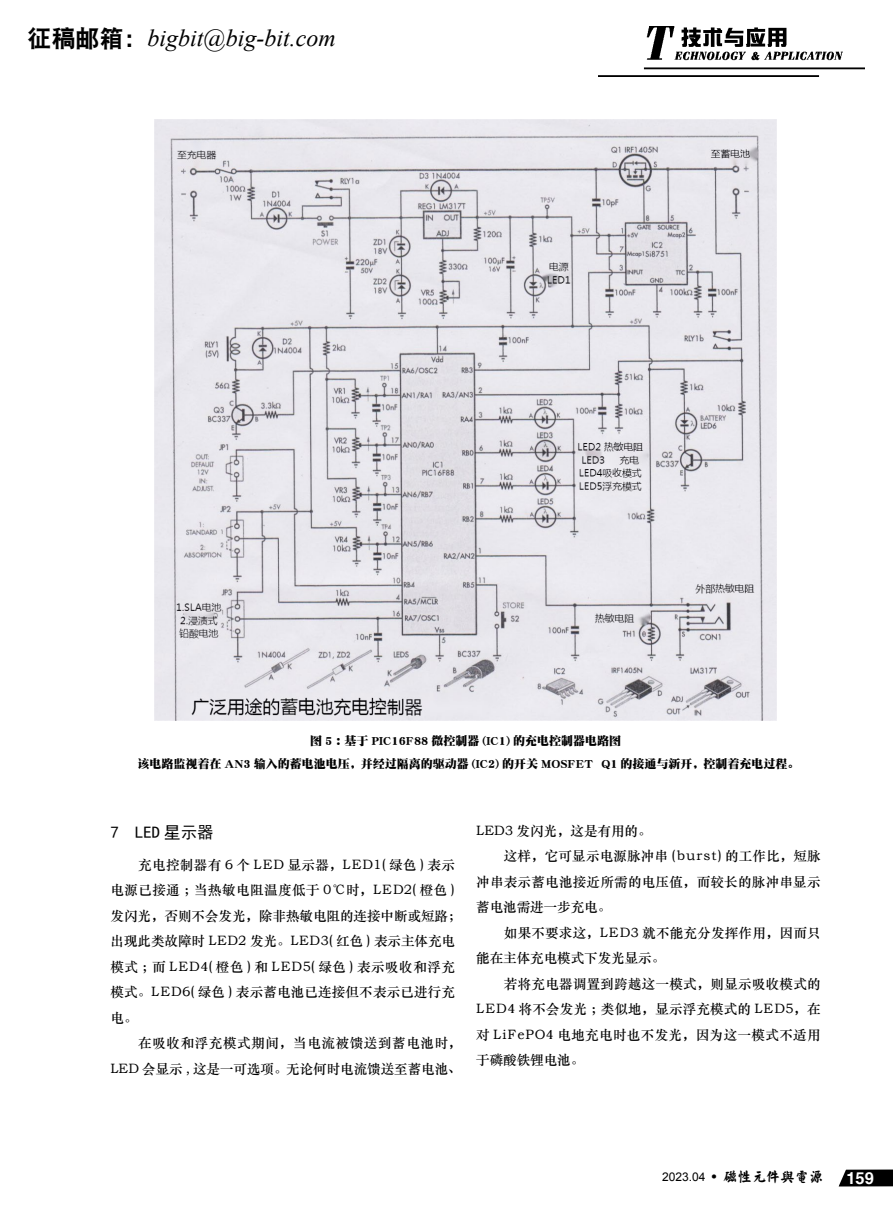
<style>
.page{position:relative;width:893px;height:1212px;background:#fff}
.page>*{position:absolute;margin:0;border:0;box-sizing:border-box;transform-origin:0 0}
.t1{font:italic 24px "Times New Roman";color:#000}
.t2{font:16.5px "Sim Hei";color:#000}
.t3{font:16.5px "CT Cu Hei SJ";color:#fff}
.t4{font:13.5px/25.5px "ST Zhongsong";letter-spacing:.02em;color:#000}
.t5{font:13.5px/25.5px "ST Zhongsong";color:#000;text-align:right}
.t6{font:12px/22.2px "DFP Song W12";color:#000;text-align:center}
.t7{font:12px "Arial";color:#000}
.s1{font-family:"DFP Hei W9";font-style:normal}
.s2{font-family:"Sim Sun";font-size:18px}
.s3{font-family:"H Yx 4 gf";font-size:14.4px}
</style>
<div class="page">
<div style="left:838px;top:1169px;width:55px;height:17px;background:#000"></div>
<svg style="left:838px;top:1169px;width:9px;height:18px"></svg>
<img style="left:598px;top:27px;width:266px;height:50px">
<img style="left:155px;top:119px;width:621px;height:602px">
<h1 class="t1" style="left:28px;top:22px;width:310px"><span class="s1">征稿邮箱：</span>bigbit@big-bit.com</h1>
<p class="t6" style="left:138px;top:730px;width:664px">图 5 ：基于 PIC16F88 微控制器 (IC1) 的充电控制器电路图<br>该电路监视着在 AN3 输入的蓄电池电压，并经过隔离的驱动器 (IC2) 的开关 MOSFET Q1 的接通与新开，控制着充电过程。</p>
<p class="t2" style="left:111px;top:824px;width:105px">7 LED 星示器</p>
<p class="t4" style="left:111px;top:851px;width:353px;text-indent:28px">充电控制器有 6 个 LED 显示器，LED1( 绿色 ) 表示电源已接通；当热敏电阻温度低于 0℃时，LED2( 橙色 )发闪光，否则不会发光，除非热敏电阻的连接中断或短路；出现此类故障时 LED2 发光。LED3( 红色 ) 表示主体充电模式；而 LED4( 橙色 ) 和 LED5( 绿色 ) 表示吸收和浮充模式。LED6( 绿色 ) 表示蓄电池已连接但不表示已进行充电。</p>
<p class="t5" style="left:111px;top:1030px;width:353px">在吸收和浮充模式期间，当电流被馈送到蓄电池时，<br>LED 会显示 , 这是一可选项。无论何时电流馈送至蓄电池、</p>
<p class="t5" style="left:476px;top:817px;width:177px">LED3 发闪光，这是有用的。</p>
<p class="t4" style="left:504px;top:843px;width:318px">这样，它可显示电源脉冲串 (burst) 的工作比，短脉</p>
<p class="t4" style="left:476px;top:868px;width:346px">冲串表示蓄电池接近所需的电压值，而较长的脉冲串显示</p>
<p class="t5" style="left:476px;top:894px;width:136px">蓄电池需进一步充电。</p>
<p class="t4" style="left:504px;top:919px;width:318px">如果不要求这，LED3 就不能充分发挥作用，因而只</p>
<p class="t5" style="left:476px;top:945px;width:190px">能在主体充电模式下发光显示。</p>
<p class="t4" style="left:504px;top:970px;width:318px">若将充电器调置到跨越这一模式，则显示吸收模式的</p>
<p class="t4" style="left:476px;top:996px;width:346px">LED4 将不会发光；类似地，显示浮充模式的 LED5，在</p>
<p class="t4" style="left:476px;top:1021px;width:346px">对 LiFePO4 电地充电时也不发光，因为这一模式不适用</p>
<p class="t5" style="left:476px;top:1047px;width:109px">于磷酸铁锂电池。</p>
<p class="t7" style="left:662px;top:1168px;width:163px">2023.04<span class="s2">·</span><span class="s3">磁性元件与电源</span></p>
<p class="t3" style="left:846px;top:1170px;width:29px">159</p>
</div>
